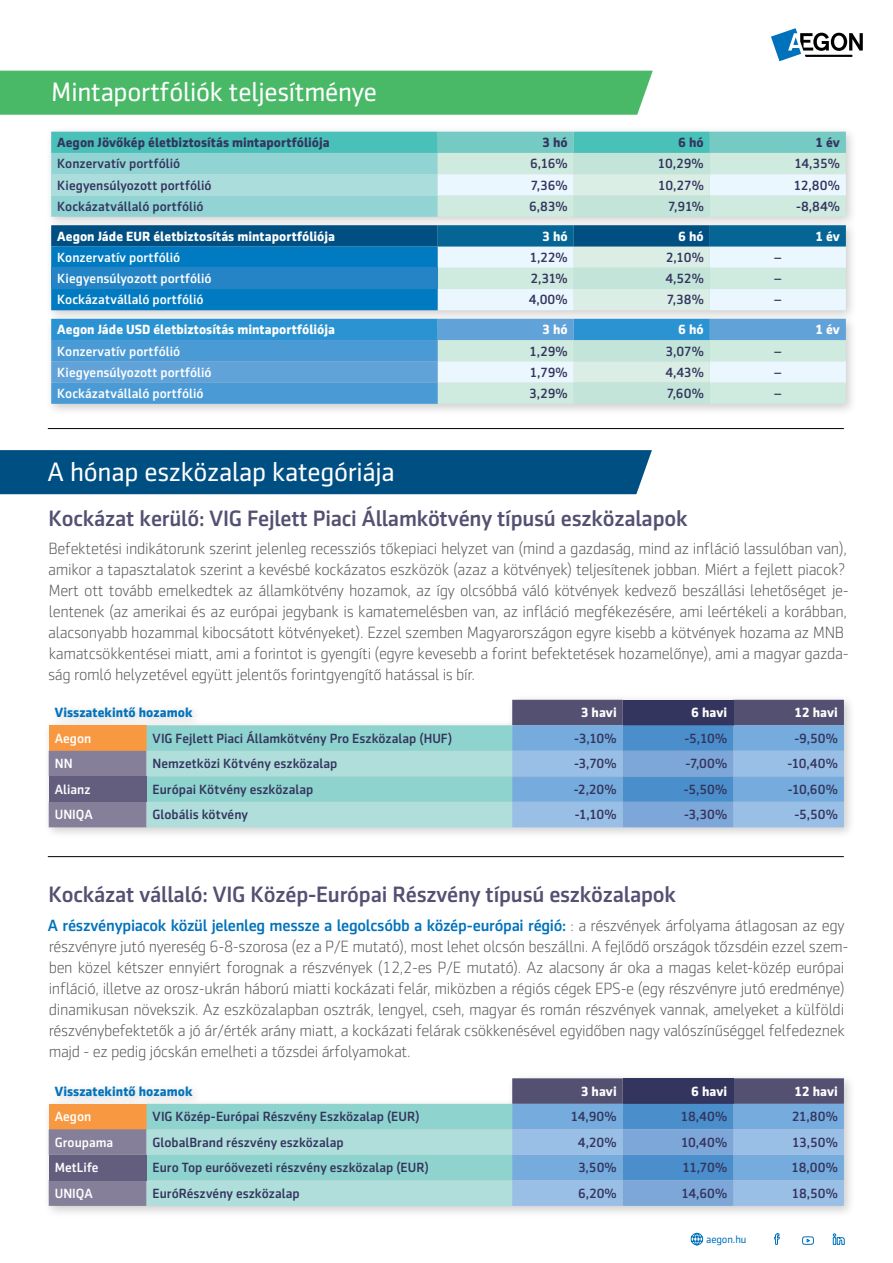
<style>
.page{position:relative;width:893px;height:1263px;background:#fff}
.page>*{position:absolute;margin:0;border:0;box-sizing:border-box;transform-origin:0 0}
.t1{font:27px "Sentico Sans DT";letter-spacing:-.01em;color:#fff}
.t2{font:500 22.5px "Sentico Sans DT";letter-spacing:-.01em;color:#535072}
.t3{font:300 16.5px/21px "Sentico Sans DT";letter-spacing:-.02em;color:#58595b}
.t4{font:500 13.5px "Sentico Sans DT";color:#34355e}
.t5{font:500 13.5px "Sentico Sans DT";color:#fff}
.t6{font:700 13.5px "Sentico Sans DT";color:#fff}
.t7{font:700 13.5px "Sentico Sans DT";color:#34355e}
.t8{font:700 13.5px "Sentico Sans DT";letter-spacing:.005em;color:#0072bc}
.t9{font:10.8px "Sentico Sans DT";letter-spacing:-.01em;color:#0072bc}
.s1{font-weight:500;color:#0072bc}
</style>
<div class="page">
<div style="left:0;top:71px;width:653px;height:44px;background:#4ab967"></div>
<div style="left:45px;top:126px;width:813px;height:290px;background:#000;opacity:.2"></div>
<svg style="left:51px;top:132px;width:795px;height:272px;background:#84bfd3"></svg>
<div style="left:0;top:450px;width:652px;height:44px;background:#004f82"></div>
<div style="left:42px;top:694px;width:814px;height:146px;background:#000;opacity:.2"></div>
<svg style="left:49px;top:700px;width:795px;height:127px;background:#97bbcc"></svg>
<div style="left:49px;top:776px;width:98px;height:26px;background:#635e7e"></div>
<div style="left:42px;top:1072px;width:814px;height:146px;background:#000;opacity:.2"></div>
<svg style="left:49px;top:1078px;width:795px;height:128px;background:#98bbcc"></svg>
<div style="left:49px;top:1155px;width:98px;height:25px;background:#635e7e"></div>
<hr style="left:48px;top:856px;width:796px;height:1px;background:#000">
<hr style="left:48px;top:428px;width:796px;height:1px;background:#000">
<svg style="left:802px;top:1237px;width:12px;height:8px"></svg>
<svg style="left:832px;top:1233px;width:13px;height:12px"></svg>
<svg style="left:774px;top:1233px;width:6px;height:12px"></svg>
<svg style="left:690px;top:1232px;width:14px;height:14px"></svg>
<svg style="left:771px;top:28px;width:92px;height:33px"></svg>
<h1 class="t1" style="left:51px;top:77px;width:327px">Mintaportfóliók teljesítménye</h1>
<p class="t7" style="left:57px;top:135px;width:274px">Aegon Jövőkép életbiztosítás mintaportfóliója</p>
<p class="t7" style="left:542px;top:135px;width:27px">3 hó</p>
<p class="t7" style="left:678px;top:135px;width:27px">6 hó</p>
<p class="t7" style="left:815px;top:135px;width:26px">1 év</p>
<p class="t4" style="left:57px;top:156px;width:125px">Konzervatív portfólió</p>
<p class="t4" style="left:530px;top:156px;width:39px">6,16%</p>
<p class="t4" style="left:658px;top:156px;width:48px">10,29%</p>
<p class="t4" style="left:794px;top:156px;width:47px">14,35%</p>
<p class="t4" style="left:57px;top:177px;width:156px">Kiegyensúlyozott portfólió</p>
<p class="t4" style="left:531px;top:177px;width:39px">7,36%</p>
<p class="t4" style="left:658px;top:177px;width:47px">10,27%</p>
<p class="t4" style="left:793px;top:177px;width:48px">12,80%</p>
<p class="t4" style="left:57px;top:199px;width:148px">Kockázatvállaló portfólió</p>
<p class="t4" style="left:529px;top:199px;width:40px">6,83%</p>
<p class="t4" style="left:668px;top:199px;width:38px">7,91%</p>
<p class="t4" style="left:796px;top:199px;width:45px">-8,84%</p>
<p class="t6" style="left:57px;top:228px;width:279px">Aegon Jáde EUR életbiztosítás mintaportfóliója</p>
<p class="t6" style="left:542px;top:228px;width:27px">3 hó</p>
<p class="t6" style="left:678px;top:228px;width:27px">6 hó</p>
<p class="t6" style="left:815px;top:228px;width:26px">1 év</p>
<p class="t5" style="left:57px;top:250px;width:125px">Konzervatív portfólió</p>
<p class="t4" style="left:529px;top:250px;width:40px">1,22%</p>
<p class="t4" style="left:666px;top:250px;width:40px">2,10%</p>
<p class="t4" style="left:774px;top:250px;width:8px">–</p>
<p class="t5" style="left:57px;top:271px;width:156px">Kiegyensúlyozott portfólió</p>
<p class="t4" style="left:530px;top:271px;width:39px">2,31%</p>
<p class="t4" style="left:665px;top:271px;width:40px">4,52%</p>
<p class="t4" style="left:774px;top:271px;width:8px">–</p>
<p class="t5" style="left:57px;top:292px;width:148px">Kockázatvállaló portfólió</p>
<p class="t4" style="left:529px;top:292px;width:41px">4,00%</p>
<p class="t4" style="left:666px;top:292px;width:39px">7,38%</p>
<p class="t4" style="left:774px;top:292px;width:8px">–</p>
<p class="t6" style="left:57px;top:322px;width:279px">Aegon Jáde USD életbiztosítás mintaportfóliója</p>
<p class="t6" style="left:542px;top:322px;width:27px">3 hó</p>
<p class="t6" style="left:678px;top:322px;width:27px">6 hó</p>
<p class="t6" style="left:815px;top:322px;width:26px">1 év</p>
<p class="t5" style="left:57px;top:343px;width:125px">Konzervatív portfólió</p>
<p class="t4" style="left:529px;top:343px;width:40px">1,29%</p>
<p class="t4" style="left:665px;top:343px;width:40px">3,07%</p>
<p class="t4" style="left:774px;top:343px;width:8px">–</p>
<p class="t5" style="left:57px;top:365px;width:156px">Kiegyensúlyozott portfólió</p>
<p class="t4" style="left:530px;top:365px;width:40px">1,79%</p>
<p class="t4" style="left:665px;top:365px;width:40px">4,43%</p>
<p class="t4" style="left:774px;top:365px;width:8px">–</p>
<p class="t5" style="left:57px;top:386px;width:148px">Kockázatvállaló portfólió</p>
<p class="t4" style="left:529px;top:386px;width:40px">3,29%</p>
<p class="t4" style="left:666px;top:386px;width:39px">7,60%</p>
<p class="t4" style="left:774px;top:386px;width:8px">–</p>
<h1 class="t1" style="left:48px;top:457px;width:349px">A hónap eszközalap kategóriája</h1>
<h2 class="t2" style="left:48px;top:506px;width:641px">Kockázat kerülő: VIG Fejlett Piaci Államkötvény típusú eszközalapok</h2>
<p class="t3" style="left:48px;top:538px;width:802px">Befektetési indikátorunk szerint jelenleg recessziós tőkepiaci helyzet van (mind a gazdaság, mind az infláció lassulóban van), amikor a tapasztalatok szerint a kevésbé kockázatos eszközök (azaz a kötvények) teljesítenek jobban. Miért a fejlett piacok?<br>Mert ott tovább emelkedtek az államkötvény hozamok, az így olcsóbbá váló kötvények kedvező beszállási lehetőséget je&shy;lentenek (az amerikai és az európai jegybank is kamatemelésben van, az infláció megfékezésére, ami leértékeli a korábban, alacsonyabb hozammal kibocsátott kötvényeket). Ezzel szemben Magyarországon egyre kisebb a kötvények hozama az MNB kamatcsökkentései miatt, ami a forintot is gyengíti (egyre kevesebb a forint befektetések hozamelőnye), ami a magyar gazda&shy;ság romló helyzetével együtt jelentős forintgyengítő hatással is bír.</p>
<p class="t8" style="left:55px;top:705px;width:139px">Visszatekintő hozamok</p>
<p class="t6" style="left:581px;top:705px;width:38px">3 havi</p>
<p class="t6" style="left:691px;top:705px;width:38px">6 havi</p>
<p class="t6" style="left:794px;top:705px;width:45px">12 havi</p>
<p class="t5" style="left:55px;top:731px;width:38px">Aegon</p>
<p class="t4" style="left:153px;top:731px;width:301px">VIG Fejlett Piaci Államkötvény Pro Eszközalap (HUF)</p>
<p class="t4" style="left:574px;top:731px;width:44px">-3,10%</p>
<p class="t4" style="left:684px;top:731px;width:44px">-5,10%</p>
<p class="t4" style="left:794px;top:731px;width:45px">-9,50%</p>
<p class="t5" style="left:55px;top:756px;width:19px">NN</p>
<p class="t4" style="left:153px;top:756px;width:186px">Nemzetközi Kötvény eszközalap</p>
<p class="t4" style="left:574px;top:756px;width:44px">-3,70%</p>
<p class="t4" style="left:686px;top:756px;width:43px">-7,00%</p>
<p class="t4" style="left:787px;top:756px;width:52px">-10,40%</p>
<p class="t5" style="left:55px;top:782px;width:37px">Alianz</p>
<p class="t4" style="left:153px;top:782px;width:162px">Európai Kötvény eszközalap</p>
<p class="t4" style="left:574px;top:782px;width:45px">-2,20%</p>
<p class="t4" style="left:684px;top:782px;width:45px">-5,50%</p>
<p class="t4" style="left:788px;top:782px;width:52px">-10,60%</p>
<p class="t5" style="left:55px;top:807px;width:40px">UNIQA</p>
<p class="t4" style="left:153px;top:807px;width:97px">Globális kötvény</p>
<p class="t4" style="left:575px;top:807px;width:43px">-1,10%</p>
<p class="t4" style="left:684px;top:807px;width:45px">-3,30%</p>
<p class="t4" style="left:794px;top:807px;width:45px">-5,50%</p>
<h2 class="t2" style="left:48px;top:882px;width:629px">Kockázat vállaló: VIG Közép-Európai Részvény típusú eszközalapok</h2>
<p class="t3" style="left:48px;top:915px;width:802px"><span class="s1">A részvénypiacok közül jelenleg messze a legolcsóbb a közép-európai régió:</span> : a részvények árfolyama átlagosan az egy részvényre jutó nyereség 6-8-szorosa (ez a P/E mutató), most lehet olcsón beszállni. A fejlődő országok tőzsdéin ezzel szem&shy;ben közel kétszer ennyiért forognak a részvények (12,2-es P/E mutató). Az alacsony ár oka a magas kelet-közép európai infláció, illetve az orosz-ukrán háború miatti kockázati felár, miközben a régiós cégek EPS-e (egy részvényre jutó eredménye) dinamikusan növekszik. Az eszközalapban osztrák, lengyel, cseh, magyar és román részvények vannak, amelyeket a külföldi részvénybefektetők a jó ár/érték arány miatt, a kockázati felárak csökkenésével egyidőben nagy valószínűséggel felfedeznek majd - ez pedig jócskán emelheti a tőzsdei árfolyamokat.</p>
<p class="t8" style="left:55px;top:1083px;width:139px">Visszatekintő hozamok</p>
<p class="t6" style="left:581px;top:1083px;width:38px">3 havi</p>
<p class="t6" style="left:691px;top:1083px;width:38px">6 havi</p>
<p class="t6" style="left:794px;top:1083px;width:45px">12 havi</p>
<p class="t5" style="left:55px;top:1109px;width:38px">Aegon</p>
<p class="t4" style="left:153px;top:1109px;width:269px">VIG Közép-Európai Részvény Eszközalap (EUR)</p>
<p class="t4" style="left:570px;top:1109px;width:48px">14,90%</p>
<p class="t4" style="left:681px;top:1109px;width:48px">18,40%</p>
<p class="t4" style="left:792px;top:1109px;width:48px">21,80%</p>
<p class="t5" style="left:55px;top:1135px;width:60px">Groupama</p>
<p class="t4" style="left:153px;top:1135px;width:193px">GlobalBrand részvény eszközalap</p>
<p class="t4" style="left:578px;top:1135px;width:40px">4,20%</p>
<p class="t4" style="left:681px;top:1135px;width:48px">10,40%</p>
<p class="t4" style="left:792px;top:1135px;width:48px">13,50%</p>
<p class="t5" style="left:55px;top:1160px;width:45px">MetLife</p>
<p class="t4" style="left:153px;top:1160px;width:278px">Euro Top euróövezeti részvény eszközalap (EUR)</p>
<p class="t4" style="left:578px;top:1160px;width:40px">3,50%</p>
<p class="t4" style="left:682px;top:1160px;width:47px">11,70%</p>
<p class="t4" style="left:791px;top:1160px;width:48px">18,00%</p>
<p class="t5" style="left:55px;top:1186px;width:40px">UNIQA</p>
<p class="t4" style="left:153px;top:1186px;width:149px">EuróRészvény eszközalap</p>
<p class="t4" style="left:578px;top:1186px;width:40px">6,20%</p>
<p class="t4" style="left:681px;top:1186px;width:48px">14,60%</p>
<p class="t4" style="left:791px;top:1186px;width:48px">18,50%</p>
<p class="t9" style="left:706px;top:1233px;width:42px">aegon.hu</p>
</div>
